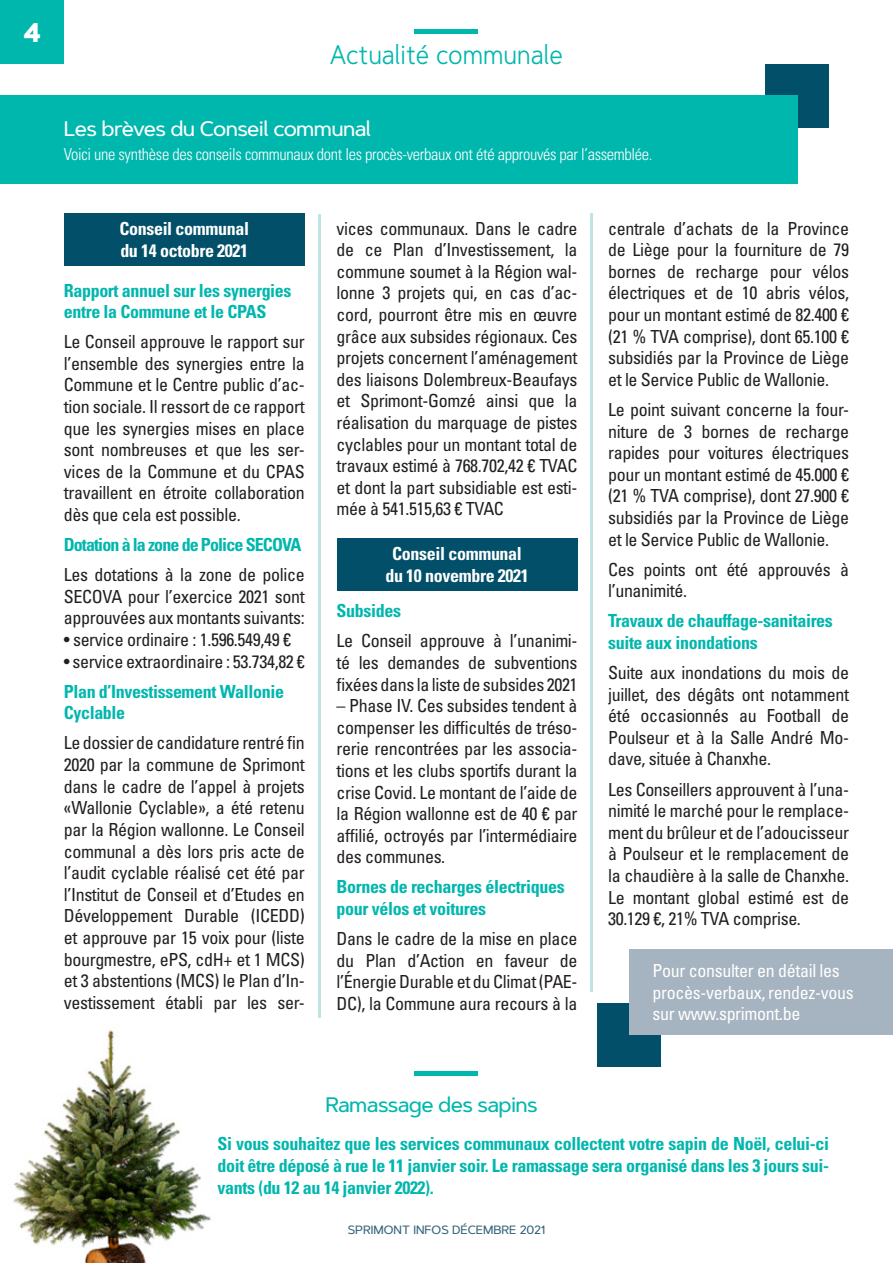
<style>
.page{position:relative;width:893px;height:1263px;background:#fff}
.page>*{position:absolute;margin:0;border:0;box-sizing:border-box;transform-origin:0 0}
.t1{font:27px "Artegra Sans";color:#00b7ae;scale:.88 1}
.t2{font:700 27px "Artegra Sans";color:#fff}
.Titre_-_chapitre{font:500 21px "Artegra Sans";letter-spacing:-.03em;color:#fff}
.Corps{font:500 21px "Artegra Sans";letter-spacing:-.03em;color:#00b7ae}
.Paragraphe_Pam{font:condensed 18px/21.6px "Univers LT Std";letter-spacing:-.02em;color:#231f20;text-align:justify}
.Corps-2{font:700 condensed 18px/21.6px "Univers LT Std";letter-spacing:-.02em;color:#00b7ae}
.Paragraphe_Pam-2{font:700 condensed 18px/21.6px "Univers LT Std";letter-spacing:-.02em;color:#00b7ae;text-align:justify}
.Paragraphe_Pam-3{font:condensed 18px/21.6px "Univers LT Std";letter-spacing:-.02em;color:#fff}
.Titres_dans_les_para{font:700 condensed 18px "Univers LT Std";letter-spacing:-.02em;color:#fff}
.Corps-3{font:700 condensed 18px "Univers LT Std";letter-spacing:-.05em;color:#00b7ae}
.Corps-4{font:300 condensed 16.5px "Univers LT Std";letter-spacing:-.02em;color:#fff}
.t3{font:500 12px "Artegra Sans";color:#35657b}
</style>
<div class="page">
<img style="left:13px;top:1030px;width:198px;height:233px">
<div style="left:597px;top:1003px;width:64px;height:64px;background:#014f68"></div>
<div style="left:629px;top:949px;width:264px;height:86px;background:#a6b3c0"></div>
<div style="left:765px;top:64px;width:64px;height:64px;background:#014f68"></div>
<div style="left:0;top:0;width:64px;height:64px;background:#00b7ae"></div>
<hr style="left:415px;top:30px;width:63px;height:4px;background:#00b7ae">
<div style="left:0;top:96px;width:797px;height:88px;background:#00b7ae"></div>
<div style="left:64px;top:213px;width:241px;height:53px;background:#014f68"></div>
<hr style="left:590px;top:214px;width:2px;height:778px;background:#c0e4e2">
<hr style="left:319px;top:214px;width:2px;height:803px;background:#c0e4e2">
<div style="left:337px;top:538px;width:241px;height:53px;background:#014f68"></div>
<hr style="left:415px;top:1071px;width:63px;height:4px;background:#00b7ae">
<h1 class="t2" style="left:23px;top:13px;width:19px">4</h1>
<p class="t1" style="left:330px;top:36px;width:266px">Actualité communale</p>
<p class="Titre_-_chapitre" style="left:64px;top:114px;width:309px">Les brèves du Conseil communal</p>
<p class="Corps-4" style="left:64px;top:144px;width:590px">Voici une synthèse des conseils communaux dont les procès-verbaux ont été approuvés par l’assemblée.</p>
<p class="Titres_dans_les_para" style="left:119px;top:217px;width:131px">Conseil communal</p>
<p class="Titres_dans_les_para" style="left:120px;top:239px;width:129px">du 14 octobre 2021</p>
<p class="Corps-2" style="left:64px;top:279px;width:229px">Rapport annuel sur les synergies entre la Commune et le CPAS</p>
<p class="Paragraphe_Pam" style="left:64px;top:331px;width:242px">Le Conseil approuve le rapport sur l’ensemble des synergies entre la Commune et le Centre public d’ac&shy;tion sociale. Il ressort de ce rapport que les synergies mises en place sont nombreuses et que les ser&shy;vices de la Commune et du CPAS travaillent en étroite collaboration dès que cela est possible.</p>
<p class="Corps-3" style="left:64px;top:534px;width:239px">Dotation à la zone de Police SECOVA</p>
<p class="Paragraphe_Pam" style="left:64px;top:564px;width:242px">Les dotations à la zone de police SECOVA pour l’exercice 2021 sont approuvées aux montants suivants:</p>
<p class="Paragraphe_Pam" style="left:64px;top:629px;width:229px">• service ordinaire : 1.596.549,49 €</p>
<p class="Paragraphe_Pam" style="left:64px;top:650px;width:242px">• service extraordinaire : 53.734,82 €</p>
<p class="Corps-2" style="left:64px;top:680px;width:222px">Plan d’Investissement Wallonie<br>Cyclable</p>
<p class="Paragraphe_Pam" style="left:64px;top:732px;width:242px">Le dossier de candidature rentré fin 2020 par la commune de Sprimont dans le cadre de l’appel à projets «Wallonie Cyclable», a été retenu par la Région wallonne. Le Conseil communal a dès lors pris acte de l’audit cyclable réalisé cet été par l’Institut de Conseil et d’Etudes en Développement Durable (ICEDD) et approuve par 15 voix pour (liste bourgmestre, ePS, cdH+ et 1 MCS) et 3 abstentions (MCS) le Plan d’In&shy;vestissement établi par les ser-</p>
<p class="Paragraphe_Pam" style="left:337px;top:217px;width:242px">vices communaux. Dans le cadre de ce Plan d’Investissement, la commune soumet à la Région wal&shy;lonne 3 projets qui, en cas d’ac&shy;cord, pourront être mis en œuvre grâce aux subsides régionaux. Ces projets concernent l’aménagement des liaisons Dolembreux-Beaufays et Sprimont-Gomzé ainsi que la réalisation du marquage de pistes cyclables pour un montant total de travaux estimé à 768.702,42 € TVAC et dont la part subsidiable est esti&shy;mée à 541.515,63 € TVAC</p>
<p class="Titres_dans_les_para" style="left:392px;top:542px;width:131px">Conseil communal</p>
<p class="Titres_dans_les_para" style="left:385px;top:564px;width:145px">du 10 novembre 2021</p>
<p class="Corps-2" style="left:337px;top:600px;width:66px">Subsides</p>
<p class="Paragraphe_Pam" style="left:337px;top:630px;width:242px">Le Conseil approuve à l’unanimi&shy;té les demandes de subventions fixées dans la liste de subsides 2021</p>
<p class="Paragraphe_Pam" style="left:337px;top:695px;width:242px">– Phase IV. Ces subsides tendent à compenser les difficultés de tréso&shy;rerie rencontrées par les associa&shy;tions et les clubs sportifs durant la crise Covid. Le montant de l’aide de la Région wallonne est de 40 € par affilié, octroyés par l’intermédiaire des communes.</p>
<p class="Corps-2" style="left:337px;top:876px;width:230px">Bornes de recharges électriques pour vélos et voitures</p>
<p class="Paragraphe_Pam" style="left:337px;top:928px;width:242px">Dans le cadre de la mise en place du Plan d’Action en faveur de l’Énergie Durable et du Climat (PAE-DC), la Commune aura recours à la</p>
<p class="Paragraphe_Pam" style="left:608px;top:217px;width:242px">centrale d’achats de la Province de Liège pour la fourniture de 79 bornes de recharge pour vélos électriques et de 10 abris vélos, pour un montant estimé de 82.400 € (21 % TVA comprise), dont 65.100 € subsidiés par la Province de Liège et le Service Public de Wallonie.</p>
<p class="Paragraphe_Pam" style="left:608px;top:398px;width:242px">Le point suivant concerne la four&shy;niture de 3 bornes de recharge rapides pour voitures électriques pour un montant estimé de 45.000 € (21 % TVA comprise), dont 27.900 € subsidiés par la Province de Liège et le Service Public de Wallonie.</p>
<p class="Paragraphe_Pam" style="left:608px;top:558px;width:242px">Ces points ont été approuvés à l’unanimité.</p>
<p class="Corps-2" style="left:608px;top:610px;width:226px">Travaux de chauffage-sanitaires suite aux inondations</p>
<p class="Paragraphe_Pam" style="left:608px;top:662px;width:242px">Suite aux inondations du mois de juillet, des dégâts ont notamment été occasionnés au Football de Poulseur et à la Salle André Mo&shy;dave, située à Chanxhe.</p>
<p class="Paragraphe_Pam" style="left:608px;top:778px;width:242px">Les Conseillers approuvent à l’una&shy;nimité le marché pour le remplace&shy;ment du brûleur et de l’adoucisseur à Poulseur et le remplacement de la chaudière à la salle de Chanxhe.<br>Le montant global estimé est de 30.129 €, 21% TVA comprise.</p>
<p class="Paragraphe_Pam-3" style="left:653px;top:960px;width:203px">Pour consulter en détail les procès-verbaux, rendez-vous sur www.sprimont.be</p>
<p class="Corps" style="left:326px;top:1090px;width:214px">Ramassage des sapins</p>
<p class="Paragraphe_Pam-2" style="left:218px;top:1133px;width:613px">Si vous souhaitez que les services communaux collectent votre sapin de Noël, celui-ci doit être déposé à rue le 11 janvier soir. Le ramassage sera organisé dans les 3 jours sui&shy;vants (du 12 au 14 janvier 2022).</p>
<p class="t3" style="left:348px;top:1221px;width:199px">SPRIMONT INFOS DÉCEMBRE 2021</p>
</div>
